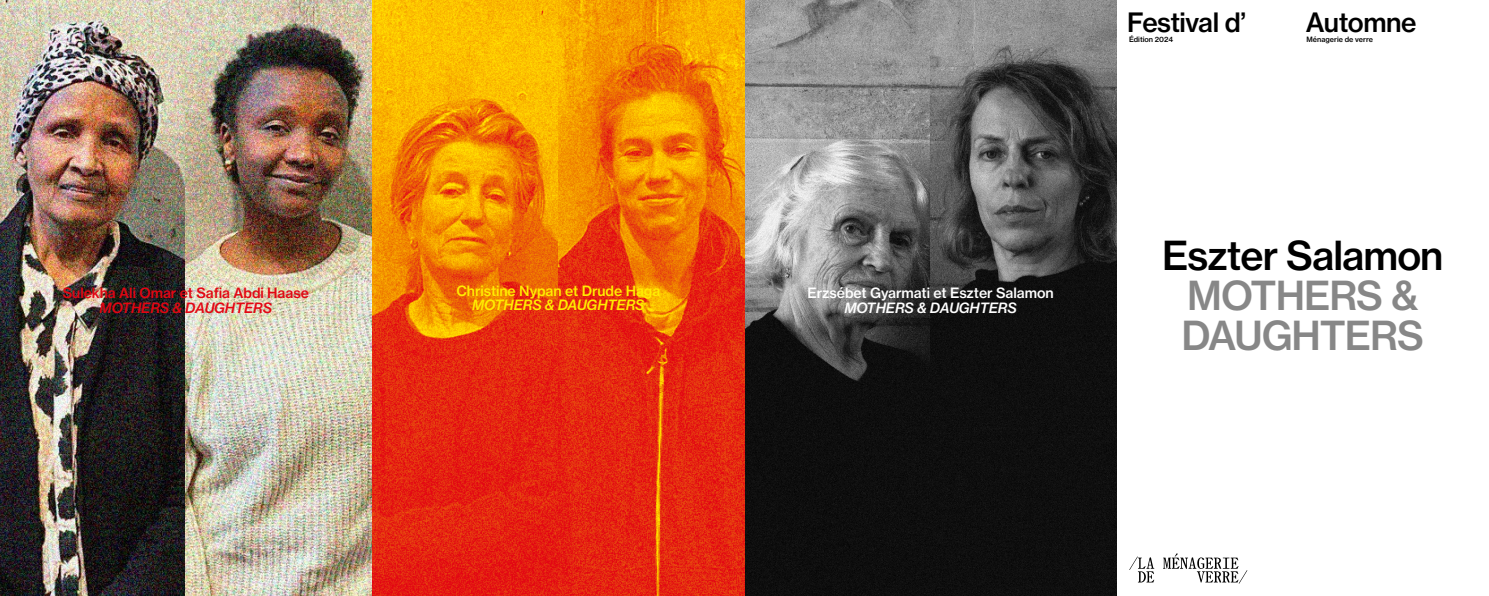
<style>
.page{position:relative;width:1489px;height:596px;background:#fff}
.page>*{position:absolute;margin:0;border:0;box-sizing:border-box;transform-origin:0 0}
.t1{font:39.38px/40.2px "N Haas Grotesk TX Pro 65 Md";letter-spacing:-.025em;color:#878787}
.t2{font:39.38px "N Haas Grotesk TX Pro 65 Md";letter-spacing:-.025em;color:#000}
.t3{font:26.25px "N Haas Grotesk TX Pro 65 Md";letter-spacing:-.02em;color:#000}
.t4{font:14px "N Haas Grotesk TX Pro 65 Md";letter-spacing:-.005em;color:#fff}
.t5{font:14px "N Haas Grotesk TX Pro 65 Md";letter-spacing:-.005em;color:#e30613}
.t6{font:14px "N Haas Grotesk TX Pro 65 Md";letter-spacing:-.005em;color:#ffed00}
.t7{font:14px "N Haas Grotesk TX Pro 66 Md It";letter-spacing:-.005em;color:#fff}
.t8{font:14px "N Haas Grotesk TX Pro 66 Md It";letter-spacing:-.005em;color:#e30613}
.t9{font:14px "N Haas Grotesk TX Pro 66 Md It";letter-spacing:-.005em;color:#ffed00}
.t10{font:7.17px "N Haas Grotesk TX Pro 65 Md";color:#000}
</style>
<div class="page">
<img style="left:0;top:0;width:1116px;height:595px">
<svg style="left:372px;top:0;width:186px;height:595px"></svg>
<svg style="left:1129px;top:553px;width:118px;height:30px"></svg>
<svg style="left:558px;top:0;width:186px;height:595px"></svg>
<p class="t5" style="left:63px;top:284px;width:248px">Sulekha Ali Omar et Safia Abdi Haase</p>
<p class="t8" style="left:100px;top:299px;width:174px">MOTHERS &amp; DAUGHTERS</p>
<p class="t6" style="left:456px;top:281px;width:205px">Christine Nypan et Drude Haga</p>
<p class="t9" style="left:472px;top:296px;width:174px">MOTHERS &amp; DAUGHTERS</p>
<h2 class="t3" style="left:1127px;top:6px;width:120px">Festival d’</h2>
<h2 class="t3" style="left:1305px;top:6px;width:112px">Automne</h2>
<p class="t10" style="left:1129px;top:35px;width:45px">Édition 2024</p>
<p class="t10" style="left:1306px;top:35px;width:68px">Ménagerie de verre</p>
<p class="t4" style="left:807px;top:284px;width:248px">Erzsébet Gyarmati et Eszter Salamon</p>
<p class="t7" style="left:844px;top:299px;width:174px">MOTHERS &amp; DAUGHTERS</p>
<h1 class="t2" style="left:1162px;top:231px;width:282px">Eszter Salamon</h1>
<h1 class="t1" style="left:1181px;top:275px;width:244px">MOTHERS &amp;<br>DAUGHTERS</h1>
</div>
